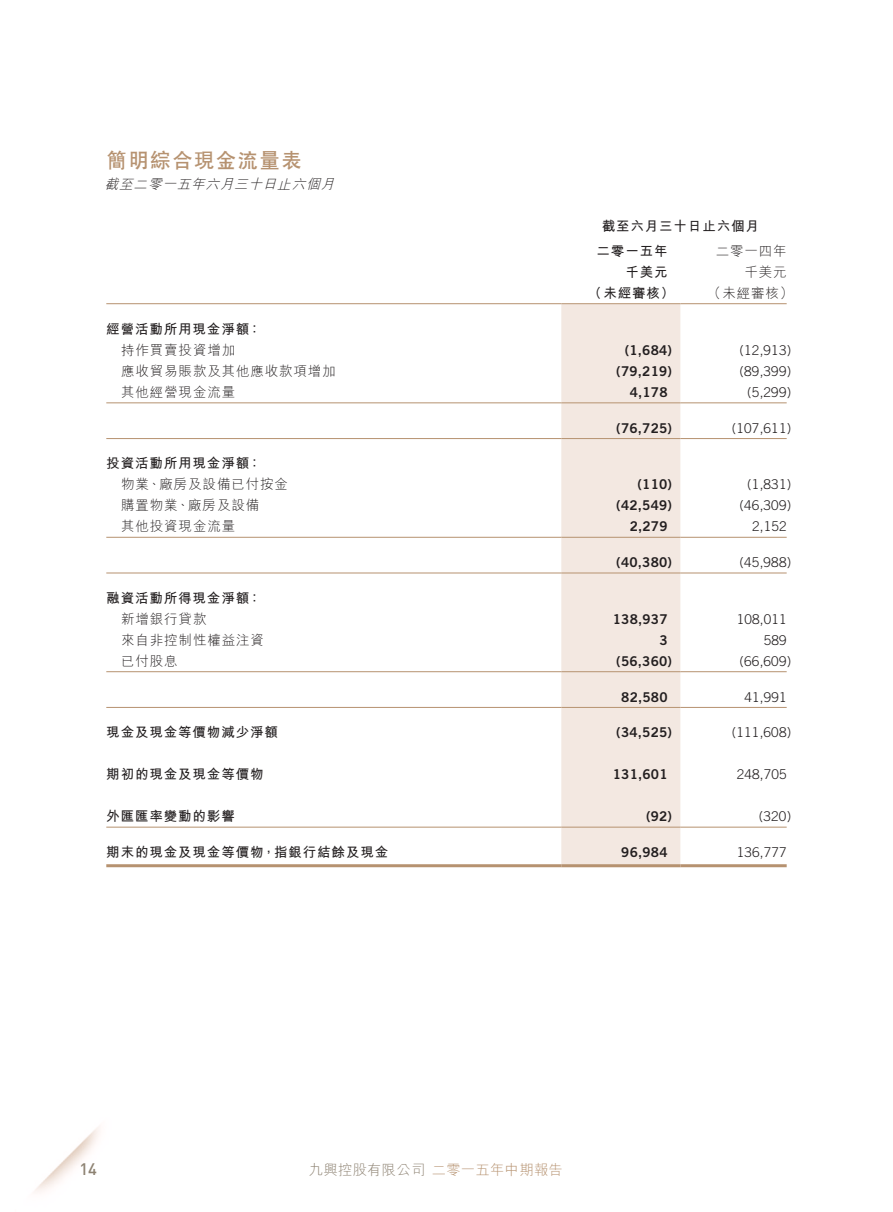
<style>
.page{position:relative;width:893px;height:1212px;background:#fff}
.page>*{position:absolute;margin:0;border:0;box-sizing:border-box;transform-origin:0 0}
.Heading_1{font:700 21px "C Hei 2 HK";letter-spacing:.04em;color:#b69270}
.t1{font:500 16.5px "DIN Pro";color:#8d8272}
.t2{font:300 14.25px "M Hei HK";letter-spacing:.025em;color:#b69270}
.Body_Text{font:300 13.5px "Trade Gothic LT Std";letter-spacing:.015em;color:#231f20}
.Body_Text-2{font:700 13.5px "M Hei HK";letter-spacing:.065em;color:#231f20}
.Body_Text-3{font:13.5px "Trade Gothic LT Std Bd 2";letter-spacing:.015em;color:#231f20}
.Body_Text-4{font:300 13.5px "M Hei HK";letter-spacing:.065em;color:#231f20}
.Body_Text-5{font:italic 300 13.5px "M Hei HK";color:#231f20}
.s1{color:#8d8272}
</style>
<div class="page">
<img style="left:34px;top:1127px;width:65px;height:65px">
<div style="left:561px;top:304px;width:119px;height:560px;background:#f3e8e1"></div>
<hr style="left:106px;top:303px;width:455px;height:1px;background:#b69270">
<hr style="left:561px;top:303px;width:119px;height:1px;background:#b69270">
<hr style="left:680px;top:303px;width:107px;height:1px;background:#b69270">
<hr style="left:106px;top:402px;width:455px;height:1px;background:#b69270">
<hr style="left:561px;top:402px;width:119px;height:1px;background:#b69270">
<hr style="left:680px;top:402px;width:107px;height:1px;background:#b69270">
<hr style="left:106px;top:438px;width:455px;height:1px;background:#b69270">
<hr style="left:561px;top:438px;width:119px;height:1px;background:#b69270">
<hr style="left:680px;top:438px;width:107px;height:1px;background:#b69270">
<hr style="left:106px;top:537px;width:455px;height:1px;background:#b69270">
<hr style="left:561px;top:537px;width:119px;height:1px;background:#b69270">
<hr style="left:680px;top:537px;width:107px;height:1px;background:#b69270">
<hr style="left:106px;top:573px;width:455px;height:1px;background:#b69270">
<hr style="left:561px;top:573px;width:119px;height:1px;background:#b69270">
<hr style="left:680px;top:573px;width:107px;height:1px;background:#b69270">
<hr style="left:106px;top:671px;width:455px;height:1px;background:#b69270">
<hr style="left:561px;top:671px;width:119px;height:1px;background:#b69270">
<hr style="left:680px;top:671px;width:107px;height:1px;background:#b69270">
<hr style="left:106px;top:707px;width:455px;height:1px;background:#b69270">
<hr style="left:561px;top:707px;width:119px;height:1px;background:#b69270">
<hr style="left:680px;top:707px;width:107px;height:1px;background:#b69270">
<hr style="left:106px;top:827px;width:455px;height:1px;background:#b69270">
<hr style="left:561px;top:827px;width:119px;height:1px;background:#b69270">
<hr style="left:680px;top:827px;width:107px;height:1px;background:#b69270">
<hr style="left:106px;top:864px;width:455px;height:3px;background:#b69270">
<hr style="left:561px;top:864px;width:119px;height:3px;background:#b69270">
<hr style="left:680px;top:864px;width:107px;height:3px;background:#b69270">
<p class="Heading_1" style="left:106px;top:149px;width:197px">簡明綜合現金流量表</p>
<p class="Body_Text-5" style="left:105px;top:177px;width:234px">截至二零一五年六月三十日止六個月</p>
<p class="Body_Text-2" style="left:602px;top:216px;width:159px">截至六月三十日止六個月</p>
<p class="Body_Text-2" style="left:597px;top:241px;width:73px">二零一五年</p>
<p class="Body_Text-4" style="left:716px;top:244px;width:72px">二零一四年</p>
<p class="Body_Text-2" style="left:625px;top:262px;width:44px">千美元</p>
<p class="Body_Text-4" style="left:744px;top:265px;width:44px">千美元</p>
<p class="Body_Text-2" style="left:588px;top:283px;width:88px">（未經審核）</p>
<p class="Body_Text-4" style="left:707px;top:286px;width:87px">（未經審核）</p>
<p class="Body_Text-2" style="left:106px;top:319px;width:156px">經營活動所用現金淨額：</p>
<p class="Body_Text-4" style="left:121px;top:343px;width:116px">持作買賣投資增加</p>
<p class="Body_Text-3" style="left:625px;top:342px;width:49px">(1,684)</p>
<p class="Body_Text" style="left:740px;top:342px;width:53px">(12,913)</p>
<p class="Body_Text-4" style="left:121px;top:364px;width:216px">應收貿易賬款及其他應收款項增加</p>
<p class="Body_Text-3" style="left:616px;top:363px;width:57px">(79,219)</p>
<p class="Body_Text" style="left:740px;top:363px;width:53px">(89,399)</p>
<p class="Body_Text-4" style="left:121px;top:385px;width:116px">其他經營現金流量</p>
<p class="Body_Text-3" style="left:630px;top:384px;width:39px">4,178</p>
<p class="Body_Text" style="left:747px;top:384px;width:45px">(5,299)</p>
<p class="Body_Text-3" style="left:616px;top:419px;width:57px">(76,725)</p>
<p class="Body_Text" style="left:732px;top:420px;width:61px">(107,611)</p>
<p class="Body_Text-2" style="left:106px;top:454px;width:156px">投資活動所用現金淨額：</p>
<p class="Body_Text-4" style="left:121px;top:478px;width:168px">物業、廠房及設備已付按金</p>
<p class="Body_Text-3" style="left:637px;top:476px;width:36px">(110)</p>
<p class="Body_Text" style="left:747px;top:477px;width:45px">(1,831)</p>
<p class="Body_Text-4" style="left:121px;top:499px;width:140px">購置物業、廠房及設備</p>
<p class="Body_Text-3" style="left:616px;top:497px;width:57px">(42,549)</p>
<p class="Body_Text" style="left:740px;top:498px;width:53px">(46,309)</p>
<p class="Body_Text-4" style="left:121px;top:520px;width:116px">其他投資現金流量</p>
<p class="Body_Text-3" style="left:630px;top:518px;width:39px">2,279</p>
<p class="Body_Text" style="left:752px;top:519px;width:36px">2,152</p>
<p class="Body_Text-3" style="left:616px;top:554px;width:57px">(40,380)</p>
<p class="Body_Text" style="left:740px;top:554px;width:53px">(45,988)</p>
<p class="Body_Text-2" style="left:106px;top:588px;width:156px">融資活動所得現金淨額：</p>
<p class="Body_Text-4" style="left:121px;top:612px;width:87px">新增銀行貸款</p>
<p class="Body_Text-3" style="left:613px;top:611px;width:56px">138,937</p>
<p class="Body_Text" style="left:737px;top:611px;width:51px">108,011</p>
<p class="Body_Text-4" style="left:121px;top:633px;width:144px">來自非控制性權益注資</p>
<p class="Body_Text-3" style="left:659px;top:632px;width:10px">3</p>
<p class="Body_Text" style="left:764px;top:632px;width:24px">589</p>
<p class="Body_Text-4" style="left:121px;top:654px;width:58px">已付股息</p>
<p class="Body_Text-3" style="left:616px;top:653px;width:57px">(56,360)</p>
<p class="Body_Text" style="left:740px;top:653px;width:53px">(66,609)</p>
<p class="Body_Text-3" style="left:621px;top:688px;width:48px">82,580</p>
<p class="Body_Text" style="left:744px;top:689px;width:44px">41,991</p>
<p class="Body_Text-2" style="left:106px;top:722px;width:173px">現金及現金等價物減少淨額</p>
<p class="Body_Text-3" style="left:616px;top:724px;width:57px">(34,525)</p>
<p class="Body_Text" style="left:732px;top:724px;width:61px">(111,608)</p>
<p class="Body_Text-2" style="left:106px;top:764px;width:159px">期初的現金及現金等價物</p>
<p class="Body_Text-3" style="left:613px;top:766px;width:56px">131,601</p>
<p class="Body_Text" style="left:737px;top:766px;width:51px">248,705</p>
<p class="Body_Text-2" style="left:106px;top:806px;width:130px">外匯匯率變動的影響</p>
<p class="Body_Text-3" style="left:646px;top:808px;width:28px">(92)</p>
<p class="Body_Text" style="left:759px;top:808px;width:34px">(320)</p>
<p class="Body_Text-2" style="left:106px;top:842px;width:283px">期末的現金及現金等價物，指銀行結餘及現金</p>
<p class="Body_Text-3" style="left:621px;top:844px;width:48px">96,984</p>
<p class="Body_Text" style="left:737px;top:844px;width:51px">136,777</p>
<p class="t1" style="left:79px;top:1157px;width:19px">14</p>
<p class="t2" style="left:309px;top:1162px;width:256px"><span class="s1">九興控股有限公司</span>二零一五年中期報告</p>
</div>
